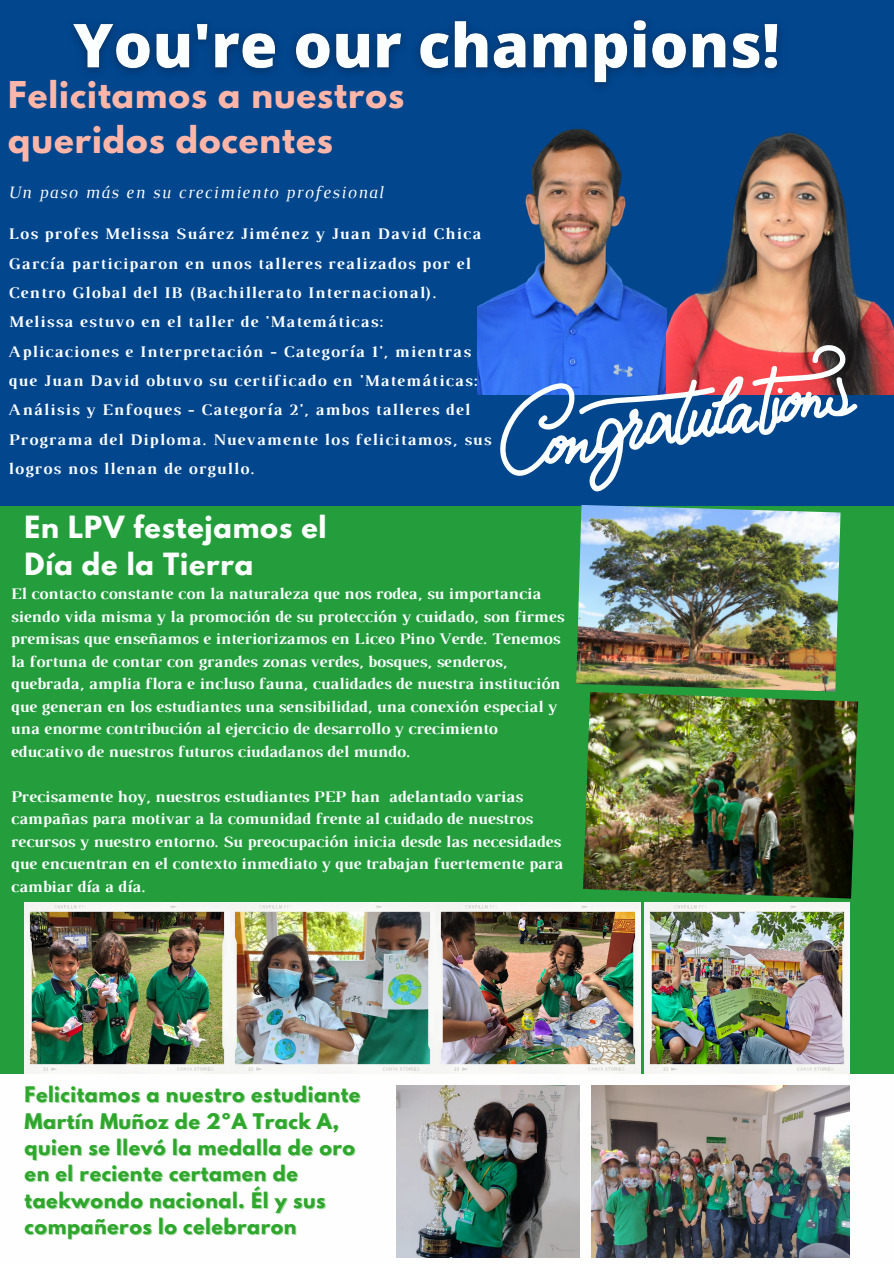
<style>
.page{position:relative;width:894px;height:1264px;background:#fff}
.page>*{position:absolute;margin:0;border:0;box-sizing:border-box;transform-origin:0 0}
.t1{font:700 32.7px/45px "League Spartan";letter-spacing:.03em;color:#ffb6a9}
.t2{font:700 27.15px "League Spartan";letter-spacing:.03em;color:#fcffff}
.t3{font:700 19.05px/26.4px "League Spartan";letter-spacing:.03em;color:#2ea72c}
.t4{font:italic 17.7px "Luthier";letter-spacing:.07em;color:#fcffff}
.t5{font:700 16.5px/22.5px "Luthier";color:#fcffff}
.t6{font:700 16.5px/29.2px "Luthier";letter-spacing:.07em;color:#fcffff}
</style>
<div class="page">
<div style="left:0;top:0;width:893px;height:1263px;background:#02468e"></div>
<div style="left:0;top:1073px;width:893px;height:190px;background:#fefefe"></div>
<img style="left:477px;top:128px;width:189px;height:267px">
<img style="left:666px;top:131px;width:227px;height:263px">
<svg style="left:500px;top:345px;width:357px;height:146px"></svg>
<div style="left:0;top:506px;width:893px;height:567px;background:#249e3d"></div>
<img style="left:583px;top:692px;width:274px;height:206px">
<img style="left:576px;top:505px;width:264px;height:186px">
<img style="left:230px;top:902px;width:205px;height:171px">
<img style="left:435px;top:902px;width:205px;height:171px">
<img style="left:644px;top:902px;width:205px;height:171px">
<img style="left:396px;top:1085px;width:183px;height:171px">
<img style="left:591px;top:1085px;width:258px;height:171px">
<img style="left:73px;top:20px;width:707px;height:67px">
<img style="left:25px;top:902px;width:205px;height:171px">
<p class="t1" style="left:8px;top:77px;width:397px">Felicitamos a nuestros queridos docentes</p>
<p class="t4" style="left:8px;top:186px;width:376px">Un paso más en su crecimiento profesional</p>
<p class="t6" style="left:8px;top:221px;width:484px">Los profes Melissa Suárez Jiménez y Juan David Chica García participaron en unos talleres realizados por el Centro Global del IB (Bachillerato Internacional).<br>Melissa estuvo en el taller de 'Matemáticas:<br>Aplicaciones e Interpretación - Categoría 1', mientras que Juan David obtuvo su certificado en 'Matemáticas:<br>Análisis y Enfoques - Categoría 2', ambos talleres del Programa del Diploma. Nuevamente los felicitamos, sus logros nos llenan de orgullo.</p>
<p class="t2" style="left:25px;top:513px;width:303px">En LPV festejamos el</p>
<p class="t2" style="left:25px;top:550px;width:230px">Día de la Tierra</p>
<p class="t5" style="left:11px;top:583px;width:554px">El contacto constante con la naturaleza que nos rodea, su importancia siendo vida misma y la promoción de su protección y cuidado, son firmes premisas que enseñamos e interiorizamos en Liceo Pino Verde. Tenemos la fortuna de contar con grandes zonas verdes, bosques, senderos, quebrada, amplia flora e incluso fauna, cualidades de nuestra institución que generan en los estudiantes una sensibilidad, una conexión especial y una enorme contribución al ejercicio de desarrollo y crecimiento educativo de nuestros futuros ciudadanos del mundo.</p>
<p class="t5" style="left:11px;top:786px;width:553px">Precisamente hoy, nuestros estudiantes PEP han adelantado varias campañas para motivar a la comunidad frente al cuidado de nuestros recursos y nuestro entorno. Su preocupación inicia desde las necesidades que encuentran en el contexto inmediato y que trabajan fuertemente para cambiar día a día.</p>
<p class="t3" style="left:25px;top:1083px;width:337px">Felicitamos a nuestro estudiante<br>Martín Muñoz de 2ºA Track A, quien se llevó la medalla de oro en el reciente certamen de taekwondo nacional. Él y sus compañeros lo celebraron</p>
</div>
